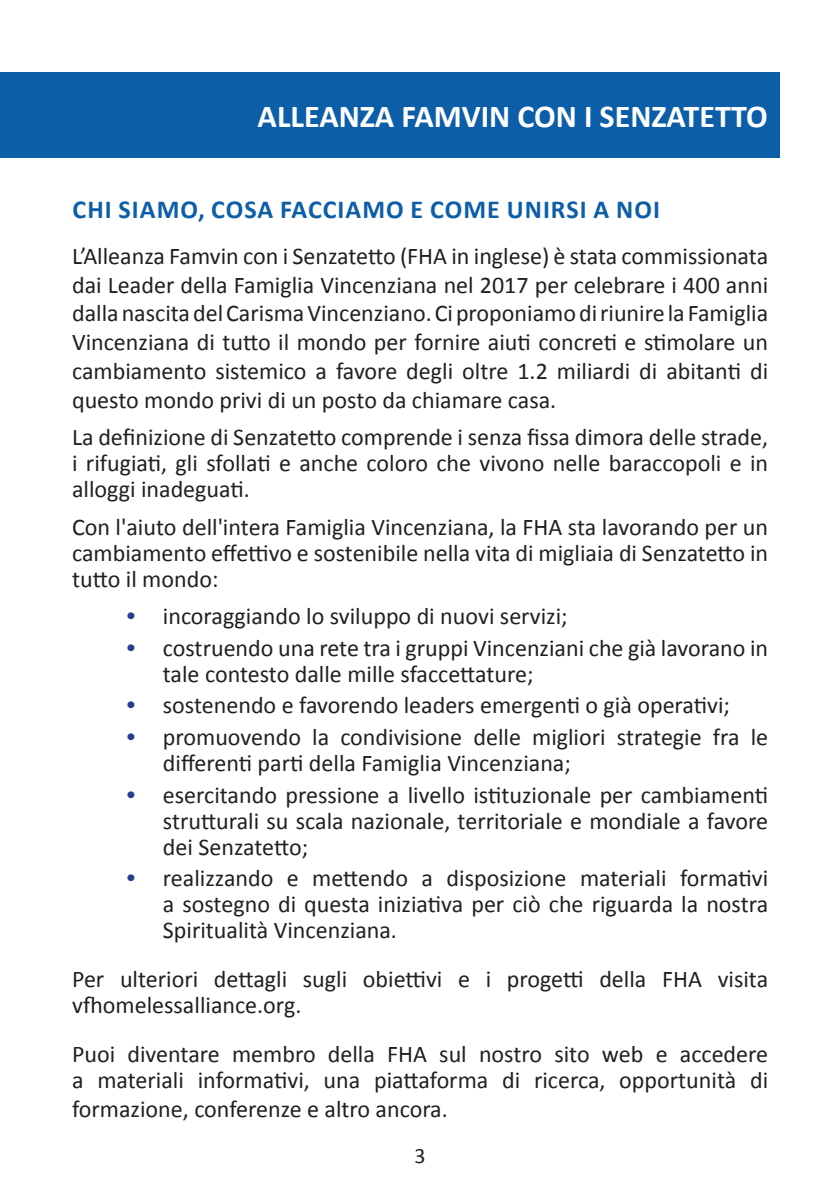
<style>
.page{position:relative;width:840px;height:1191px;background:#fff}
.page>*{position:absolute;margin:0;border:0;box-sizing:border-box;transform-origin:0 0}
.t1{font:700 32px "Calibri";color:#fff}
.Heading_1{font:700 26px "Calibri";letter-spacing:.04em;color:#0c5ea8}
.t2{font:24px/26px "Calibri";color:#231f20;text-align:justify}
.t3{font:22px "Calibri";color:#231f20}
.s1{font-family:"Arial";font-weight:700;color:#253f8e}
</style>
<div class="page">
<div style="left:0;top:72px;width:779px;height:85px;background:#0c5ea8"></div>
<p class="t1" style="left:257px;top:93px;width:511px">ALLEANZA FAMVIN CON I SENZATETTO</p>
<p class="Heading_1" style="left:73px;top:191px;width:588px">CHI SIAMO, COSA FACCIAMO E COME UNIRSI A NOI</p>
<p class="t2" style="left:72px;top:241px;width:697px;line-height:28.8px">L’Alleanza Famvin con i Senzatetto (FHA in inglese) è stata commissionata dai Leader della Famiglia Vincenziana nel 2017 per celebrare i 400 anni dalla nascita del Carisma Vincenziano. Ci proponiamo di riunire la Famiglia Vincenziana di tutto il mondo per fornire aiuti concreti e stimolare un cambiamento sistemico a favore degli oltre 1.2 miliardi di abitanti di questo mondo privi di un posto da chiamare casa.</p>
<p class="t2" style="left:72px;top:423px;width:697px">La definizione di Senzatetto comprende i senza fissa dimora delle strade, i rifugiati, gli sfollati e anche coloro che vivono nelle baraccopoli e in alloggi inadeguati.</p>
<p class="t2" style="left:72px;top:513px;width:697px">Con l'aiuto dell'intera Famiglia Vincenziana, la FHA sta lavorando per un cambiamento effettivo e sostenibile nella vita di migliaia di Senzatetto in tutto il mondo:</p>
<p class="t2" style="left:127px;top:602px;width:442px"><span class="s1">•</span> incoraggiando lo sviluppo di nuovi servizi;</p>
<p class="t2" style="left:163px;top:634px;width:606px;text-indent:-36px"><span class="s1">•</span> costruendo una rete tra i gruppi Vincenziani che già lavorano in tale contesto dalle mille sfaccettature;</p>
<p class="t2" style="left:127px;top:691px;width:604px"><span class="s1">•</span> sostenendo e favorendo leaders emergenti o già operativi;</p>
<p class="t2" style="left:163px;top:723px;width:606px;text-indent:-36px"><span class="s1">•</span> promuovendo la condivisione delle migliori strategie fra le differenti parti della Famiglia Vincenziana;</p>
<p class="t2" style="left:163px;top:781px;width:606px;text-indent:-36px"><span class="s1">•</span> esercitando pressione a livello istituzionale per cambiamenti strutturali su scala nazionale, territoriale e mondiale a favore dei Senzatetto;</p>
<p class="t2" style="left:163px;top:864px;width:606px;text-indent:-36px"><span class="s1">•</span> realizzando e mettendo a disposizione materiali formativi a sostegno di questa iniziativa per ciò che riguarda la nostra Spiritualità Vincenziana.</p>
<p class="t2" style="left:72px;top:965px;width:697px">Per ulteriori dettagli sugli obiettivi e i progetti della FHA visita vfhomelessalliance.org.</p>
<p class="t2" style="left:72px;top:1040px;width:697px">Puoi diventare membro della FHA sul nostro sito web e accedere a materiali informativi, una piattaforma di ricerca, opportunità di</p>
<p class="t2" style="left:72px;top:1095px;width:377px">formazione, conferenze e altro ancora.</p>
<p class="t3" style="left:414px;top:1140px;width:13px">3</p>
</div>
